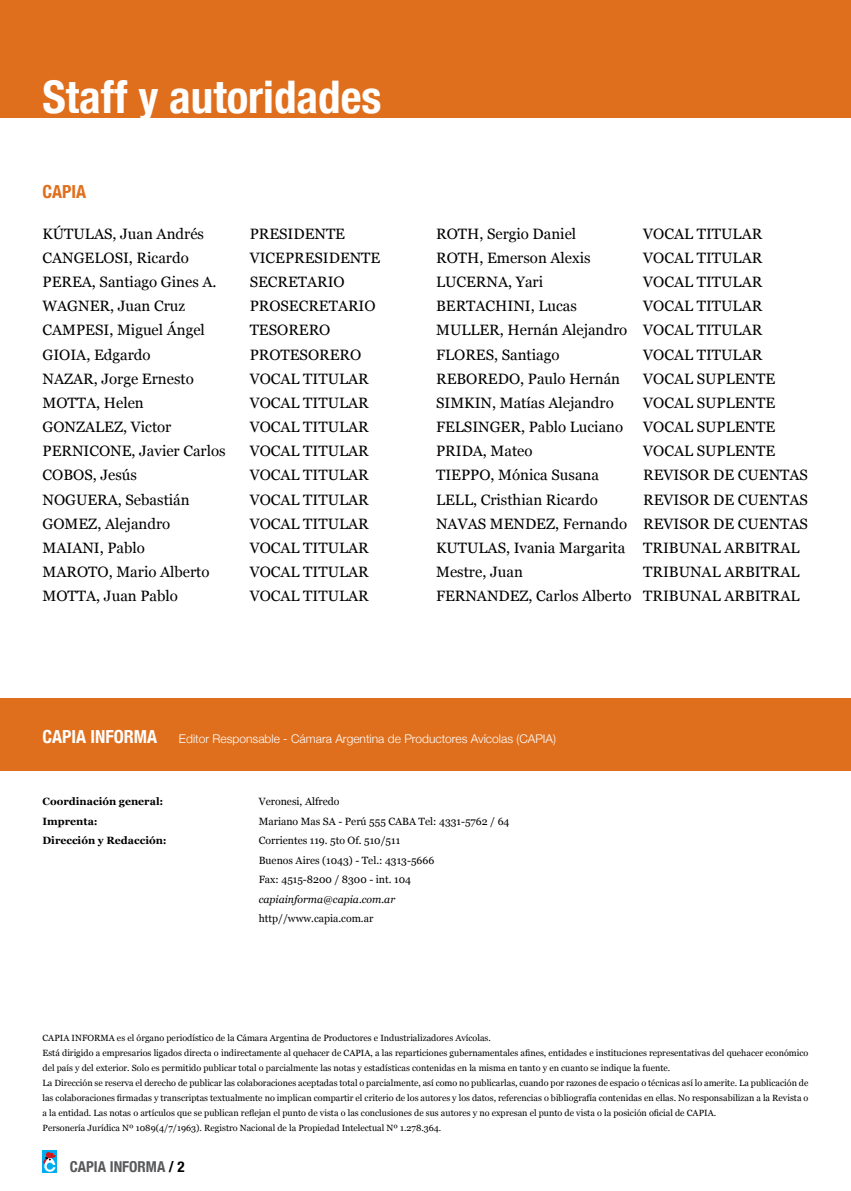
<style>
.page{position:relative;width:851px;height:1191px;background:#fff}
.page>*{position:absolute;margin:0;border:0;box-sizing:border-box;transform-origin:0 0}
.t1{font:700 condensed 45px "Helvetica Neue";color:#fff}
.t2{font:700 condensed 18px "Helvetica Neue";color:#df6f1d}
.t3{font:15px/24.2px "Georgia";color:#000;text-align:justify}
.t4{font:700 condensed 15px "Helvetica Neue";color:#58595b}
.t5{font:300 12px "Helvetica Neue";color:#fff}
.t6{font:10.5px/19.5px "Georgia";color:#000}
.t7{font:700 10.5px "Georgia";color:#000}
.t8{font:italic 10.5px "Georgia";color:#000}
.t9{font:9px/15px "Georgia";color:#000}
.s1{font-weight:700;font-stretch:condensed;font-size:18px}
.s2{color:#000}
</style>
<div class="page">
<div style="left:0;top:0;width:850px;height:118px;background:#df6f1d"></div>
<div style="left:0;top:698px;width:850px;height:72px;background:#df6f1d"></div>
<svg style="left:43px;top:1150px;width:14px;height:23px"></svg>
<svg style="left:43px;top:1151px;width:13px;height:20px"></svg>
<h1 class="t1" style="left:43px;top:59px;width:340px">Staff y autoridades</h1>
<h2 class="t2" style="left:43px;top:177px;width:45px">CAPIA</h2>
<h3 class="t3" style="left:43px;top:221px;width:163px">KÚTULAS, Juan Andrés</h3>
<h3 class="t3" style="left:250px;top:221px;width:97px">PRESIDENTE</h3>
<h3 class="t3" style="left:43px;top:245px;width:148px">CANGELOSI, Ricardo</h3>
<h3 class="t3" style="left:250px;top:245px;width:132px">VICEPRESIDENTE</h3>
<h3 class="t3" style="left:43px;top:269px;width:175px">PEREA, Santiago Gines A.</h3>
<h3 class="t3" style="left:250px;top:269px;width:97px">SECRETARIO</h3>
<h3 class="t3" style="left:43px;top:293px;width:144px">WAGNER, Juan Cruz</h3>
<h3 class="t3" style="left:250px;top:293px;width:127px">PROSECRETARIO</h3>
<h3 class="t3" style="left:43px;top:317px;width:164px">CAMPESI, Miguel Ángel</h3>
<h3 class="t3" style="left:250px;top:317px;width:82px">TESORERO</h3>
<h3 class="t3" style="left:43px;top:342px;width:109px">GIOIA, Edgardo</h3>
<h3 class="t3" style="left:250px;top:342px;width:113px">PROTESORERO</h3>
<h3 class="t3" style="left:43px;top:366px;width:153px">NAZAR, Jorge Ernesto</h3>
<h3 class="t3" style="left:250px;top:366px;width:120px">VOCAL TITULAR</h3>
<h3 class="t3" style="left:43px;top:390px;width:103px">MOTTA, Helen</h3>
<h3 class="t3" style="left:250px;top:390px;width:120px">VOCAL TITULAR</h3>
<h3 class="t3" style="left:43px;top:414px;width:130px">GONZALEZ, Victor</h3>
<h3 class="t3" style="left:250px;top:414px;width:120px">VOCAL TITULAR</h3>
<h3 class="t3" style="left:43px;top:438px;width:184px">PERNICONE, Javier Carlos</h3>
<h3 class="t3" style="left:250px;top:438px;width:120px">VOCAL TITULAR</h3>
<h3 class="t3" style="left:43px;top:462px;width:96px">COBOS, Jesús</h3>
<h3 class="t3" style="left:250px;top:462px;width:120px">VOCAL TITULAR</h3>
<h3 class="t3" style="left:43px;top:486px;width:149px">NOGUERA, Sebastián</h3>
<h3 class="t3" style="left:250px;top:486px;width:120px">VOCAL TITULAR</h3>
<h3 class="t3" style="left:43px;top:511px;width:129px">GOMEZ, Alejandro</h3>
<h3 class="t3" style="left:250px;top:511px;width:120px">VOCAL TITULAR</h3>
<h3 class="t3" style="left:43px;top:535px;width:104px">MAIANI, Pablo</h3>
<h3 class="t3" style="left:250px;top:535px;width:120px">VOCAL TITULAR</h3>
<h3 class="t3" style="left:43px;top:559px;width:168px">MAROTO, Mario Alberto</h3>
<h3 class="t3" style="left:250px;top:559px;width:120px">VOCAL TITULAR</h3>
<h3 class="t3" style="left:43px;top:583px;width:137px">MOTTA, Juan Pablo</h3>
<h3 class="t3" style="left:250px;top:583px;width:120px">VOCAL TITULAR</h3>
<h3 class="t3" style="left:436px;top:221px;width:141px">ROTH, Sergio Daniel</h3>
<h3 class="t3" style="left:643px;top:221px;width:120px">VOCAL TITULAR</h3>
<h3 class="t3" style="left:436px;top:245px;width:156px">ROTH, Emerson Alexis</h3>
<h3 class="t3" style="left:643px;top:245px;width:120px">VOCAL TITULAR</h3>
<h3 class="t3" style="left:436px;top:269px;width:108px">LUCERNA, Yari</h3>
<h3 class="t3" style="left:643px;top:269px;width:120px">VOCAL TITULAR</h3>
<h3 class="t3" style="left:436px;top:293px;width:142px">BERTACHINI, Lucas</h3>
<h3 class="t3" style="left:436px;top:293px;width:327px;text-indent:207px">VOCAL TITULAR MULLER, Hernán Alejandro VOCAL TITULAR FLORES, Santiago</h3>
<h3 class="t3" style="left:643px;top:342px;width:120px">VOCAL TITULAR</h3>
<h3 class="t3" style="left:436px;top:366px;width:185px">REBOREDO, Paulo Hernán</h3>
<h3 class="t3" style="left:643px;top:366px;width:133px">VOCAL SUPLENTE</h3>
<h3 class="t3" style="left:436px;top:390px;width:179px">SIMKIN, Matías Alejandro</h3>
<h3 class="t3" style="left:643px;top:390px;width:133px">VOCAL SUPLENTE</h3>
<h3 class="t3" style="left:436px;top:414px;width:188px">FELSINGER, Pablo Luciano</h3>
<h3 class="t3" style="left:643px;top:414px;width:133px">VOCAL SUPLENTE</h3>
<h3 class="t3" style="left:436px;top:438px;width:98px">PRIDA, Mateo</h3>
<h3 class="t3" style="left:643px;top:438px;width:133px">VOCAL SUPLENTE</h3>
<h3 class="t3" style="left:436px;top:462px;width:164px">TIEPPO, Mónica Susana</h3>
<h3 class="t3" style="left:643px;top:462px;width:166px">REVISOR DE CUENTAS</h3>
<h3 class="t3" style="left:436px;top:486px;width:163px">LELL, Cristhian Ricardo</h3>
<h3 class="t3" style="left:436px;top:486px;width:373px;text-align:left;text-indent:207px">REVISOR DE CUENTAS<br>NAVAS MENDEZ, Fernando REVISOR DE CUENTAS<br>KUTULAS, Ivania Margarita TRIBUNAL ARBITRAL<br>Mestre, Juan</h3>
<h3 class="t3" style="left:436px;top:559px;width:365px;text-align:right">TRIBUNAL ARBITRAL<br>FERNANDEZ, Carlos Alberto TRIBUNAL ARBITRAL</h3>
<h3 class="t5" style="left:43px;top:728px;width:515px"><span class="s1">CAPIA INFORMA</span> Editor Responsable - Cámara Argentina de Productores Avícolas (CAPIA)</h3>
<p class="t7" style="left:43px;top:793px;width:122px">Coordinación general:</p>
<p class="t6" style="left:259px;top:791px;width:82px">Veronesi, Alfredo</p>
<p class="t7" style="left:43px;top:813px;width:57px">Imprenta:</p>
<p class="t6" style="left:259px;top:811px;width:252px">Mariano Mas SA - Perú 555 CABA Tel: 4331-5762 / 64</p>
<p class="t7" style="left:43px;top:832px;width:126px">Dirección y Redacción:</p>
<p class="t6" style="left:259px;top:830px;width:177px">Corrientes 119. 5to Of. 510/511<br>Buenos Aires (1043) - Tel.: 4313-5666<br>Fax: 4515-8200 / 8300 - int. 104</p>
<p class="t8" style="left:259px;top:891px;width:138px">capiainforma@capia.com.ar</p>
<p class="t6" style="left:259px;top:908px;width:116px">http//www.capia.com.ar</p>
<p class="t9" style="left:43px;top:1030px;width:767px">CAPIA INFORMA es el órgano periodístico de la Cámara Argentina de Productores e Industrializadores Avícolas.<br>Está dirigido a empresarios ligados directa o indirectamente al quehacer de CAPIA, a las reparticiones gubernamentales afines, entidades e instituciones representativas del quehacer económico del país y del exterior. Solo es permitido publicar total o parcialmente las notas y estadísticas contenidas en la misma en tanto y en cuanto se indique la fuente.<br>La Dirección se reserva el derecho de publicar las colaboraciones aceptadas total o parcialmente, así como no publicarlas, cuando por razones de espacio o técnicas así lo amerite. La publicación de las colaboraciones firmadas y transcriptas textualmente no implican compartir el criterio de los autores y los datos, referencias o bibliografía contenidas en ellas. No responsabilizan a la Revista o a la entidad. Las notas o artículos que se publican reflejan el punto de vista o las conclusiones de sus autores y no expresan el punto de vista o la posición oficial de CAPIA.<br>Personería Jurídica Nº 1089(4/7/1963). Registro Nacional de la Propiedad Intelectual Nº 1.278.364.</p>
<h3 class="t4" style="left:70px;top:1154px;width:116px">CAPIA INFORMA <span class="s2">/ 2</span></h3>
</div>
